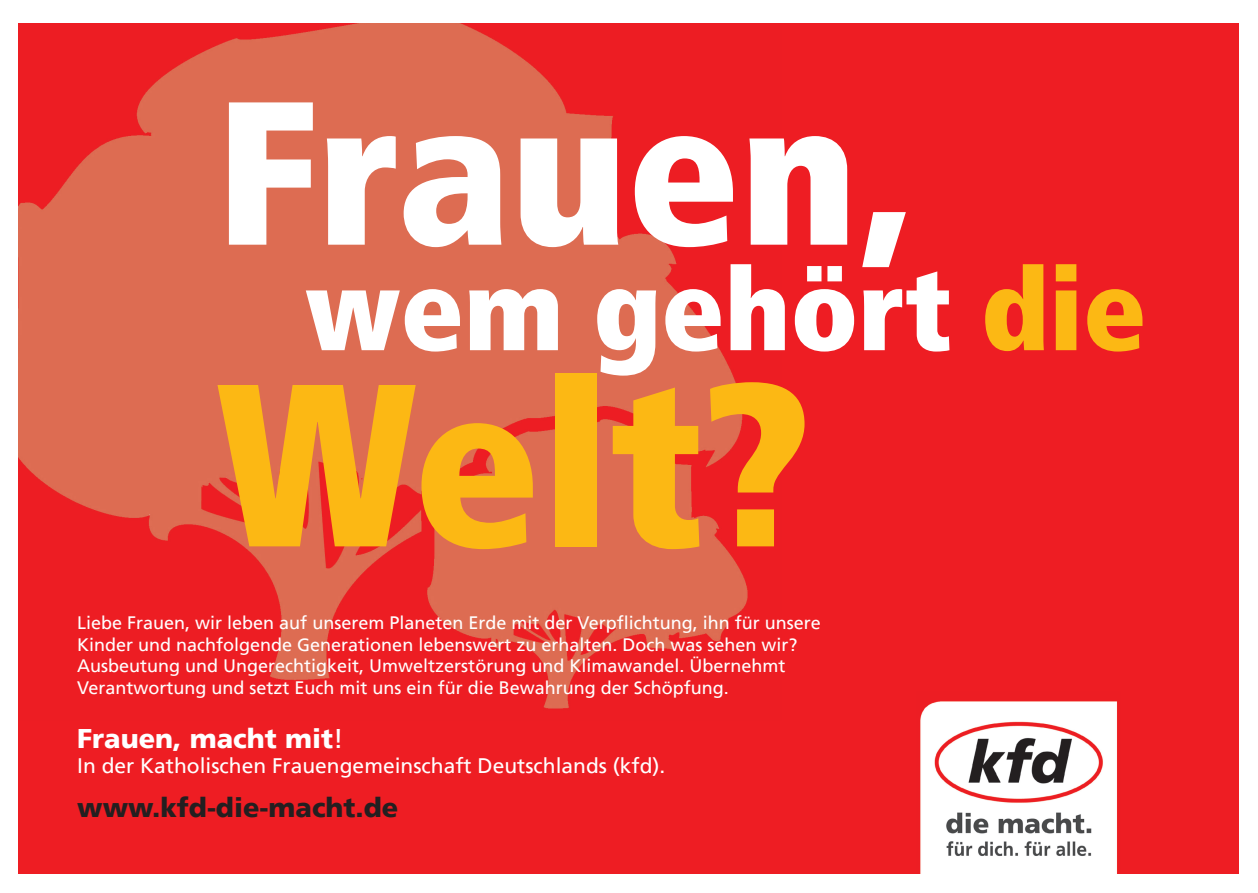
<style>
.page{position:relative;width:1258px;height:893px;background:#fff}
.page>*{position:absolute;margin:0;border:0;box-sizing:border-box;transform-origin:0 0}
.t1{font:900 condensed 231px "Frutiger LT Std";color:#fcb814}
.t2{font:900 condensed 203.55px "Frutiger LT Std";color:#fff}
.t3{font:900 condensed 114.6px "Frutiger LT Std";color:#fff}
.t4{font:900 27px "Frutiger LT";color:#231f20}
.t5{font:900 27px "Frutiger LT";color:#fff}
.t6{font:21px "Frutiger LT";color:#fff}
.t7{font:18px/21.6px "Frutiger LT";color:#fff}
.s1{color:#fcb814}
.s2{font-weight:400}
</style>
<div class="page">
<div style="left:19px;top:23px;width:1220px;height:850px;background:#ee1d23"></div>
<img style="left:920px;top:701px;width:197px;height:172px">
<img style="left:19px;top:23px;width:729px;height:686px">
<h2 class="t2" style="left:216px;top:49px;width:696px">Frauen,</h2>
<h3 class="t3" style="left:305px;top:240px;width:843px">wem gehört <span class="s1">die</span></h3>
<h1 class="t1" style="left:216px;top:324px;width:596px">Welt?</h1>
<p class="t7" style="left:77px;top:612px;width:745px">Liebe Frauen, wir leben auf unserem Planeten Erde mit der Verpflichtung, ihn für unsere Kinder und nachfolgende Generationen lebenswert zu erhalten. Doch was sehen wir?<br>Ausbeutung und Ungerechtigkeit, Umweltzerstörung und Klimawandel. Übernehmt Verantwortung und setzt Euch mit uns ein für die Bewahrung der Schöpfung.</p>
<h3 class="t5" style="left:77px;top:722px;width:268px">Frauen, macht mit<span class="s2">!</span></h3>
<p class="t6" style="left:77px;top:753px;width:590px">In der Katholischen Frauengemeinschaft Deutschlands (kfd).</p>
<h3 class="t4" style="left:77px;top:790px;width:323px">www.kfd-die-macht.de</h3>
</div>
